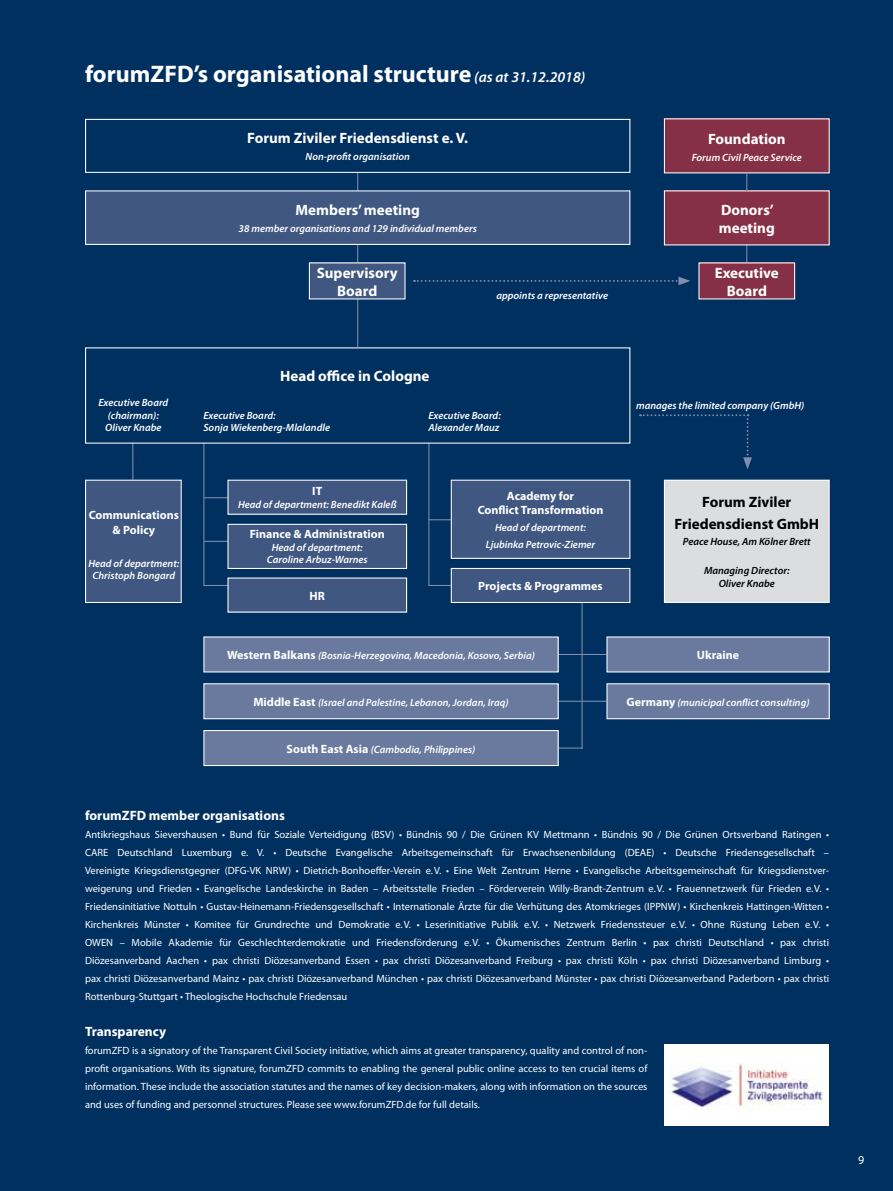
<style>
.page{position:relative;width:893px;height:1191px;background:#00305f}
.page>*{position:absolute;margin:0;border:0;box-sizing:border-box;transform-origin:0 0}
.t1{font:700 24px "Myriad Pro";color:#fff}
.t2{font:700 15px/18px "Myriad Pro";color:#fff}
.t3{font:700 15px/21.6px "Myriad Pro";color:#000;text-align:center}
.t4{font:700 13.5px "Myriad Pro";color:#fff}
.t5{font:700 12px/14.4px "Myriad Pro";color:#fff;text-align:center}
.t6{font:12px "Myriad Pro";color:#fff}
.t7{font:10.5px/18px "Myriad Pro";color:#fff;text-align:justify}
.t8{font:italic 600 10.5px/12.6px "Myriad Pro";color:#fff;text-align:center}
.t9{font:italic 600 10.5px/12.6px "Myriad Pro";color:#000;text-align:center}
.s1{font-weight:600;font-style:italic;font-size:15px}
.s2{font-weight:700;font-style:normal;font-size:12px}
</style>
<div class="page">
<div style="left:664px;top:1044px;width:165px;height:82px;background:#fff"></div>
<img style="left:670px;top:1063px;width:153px;height:46px">
<hr style="left:581px;top:587px;width:2px;height:161px;background:#818ead">
<hr style="left:132px;top:442px;width:1px;height:37px;background:#818ead">
<hr style="left:203px;top:442px;width:1px;height:144px;background:#818ead">
<hr style="left:428px;top:442px;width:1px;height:144px;background:#818ead">
<svg style="left:204px;top:497px;width:23px;height:1px"></svg>
<svg style="left:204px;top:541px;width:23px;height:1px"></svg>
<svg style="left:204px;top:585px;width:23px;height:1px"></svg>
<svg style="left:428px;top:585px;width:23px;height:1px"></svg>
<svg style="left:428px;top:519px;width:23px;height:1px"></svg>
<svg style="left:746px;top:245px;width:1px;height:17px"></svg>
<svg style="left:414px;top:276px;width:276px;height:9px"></svg>
<svg style="left:640px;top:414px;width:112px;height:55px"></svg>
<div style="left:664px;top:119px;width:165px;height:54px;background:#853046"></div>
<div style="left:664px;top:480px;width:165px;height:122px;background:#dcddde"></div>
<div style="left:664px;top:479px;width:166px;height:124px;border:1px solid #fff"></div>
<div style="left:664px;top:191px;width:165px;height:54px;background:#853046"></div>
<div style="left:699px;top:263px;width:96px;height:36px;background:#853046"></div>
<hr style="left:357px;top:172px;width:1px;height:175px;background:#818ead">
<svg style="left:746px;top:173px;width:1px;height:18px"></svg>
<div style="left:309px;top:263px;width:96px;height:36px;background:#3f5781"></div>
<hr style="left:559px;top:654px;width:47px;height:1px;background:#818ead">
<hr style="left:558px;top:700px;width:48px;height:2px;background:#818ead">
<svg style="left:559px;top:747px;width:24px;height:1px"></svg>
<div style="left:204px;top:637px;width:354px;height:35px;background:#697a9e"></div>
<div style="left:204px;top:684px;width:354px;height:34px;background:#697a9e"></div>
<div style="left:203px;top:683px;width:356px;height:36px;border:1px solid #fff"></div>
<div style="left:204px;top:730px;width:354px;height:35px;background:#697a9e"></div>
<div style="left:203px;top:730px;width:356px;height:36px;border:1px solid #fff"></div>
<div style="left:607px;top:637px;width:222px;height:35px;background:#697a9e"></div>
<div style="left:607px;top:684px;width:222px;height:34px;background:#697a9e"></div>
<div style="left:606px;top:683px;width:224px;height:36px;border:1px solid #fff"></div>
<div style="left:86px;top:480px;width:95px;height:122px;background:#3f5781"></div>
<div style="left:85px;top:479px;width:97px;height:124px;border:1px solid #fff"></div>
<div style="left:85px;top:119px;width:545px;height:54px;border:1px solid #fff"></div>
<div style="left:86px;top:191px;width:544px;height:53px;background:#3f5781"></div>
<div style="left:85px;top:190px;width:545px;height:55px;border:1px solid #fff"></div>
<div style="left:228px;top:480px;width:179px;height:34px;background:#3f5781"></div>
<div style="left:227px;top:479px;width:180px;height:36px;border:1px solid #fff"></div>
<div style="left:451px;top:480px;width:179px;height:78px;background:#3f5781"></div>
<div style="left:451px;top:479px;width:179px;height:80px;border:1px solid #fff"></div>
<div style="left:228px;top:578px;width:179px;height:34px;background:#3f5781"></div>
<div style="left:228px;top:524px;width:179px;height:44px;background:#3f5781"></div>
<div style="left:227px;top:524px;width:180px;height:45px;border:1px solid #fff"></div>
<div style="left:451px;top:568px;width:179px;height:34px;background:#3f5781"></div>
<div style="left:451px;top:568px;width:179px;height:35px;border:1px solid #fff"></div>
<h1 class="t1" style="left:85px;top:58px;width:502px">forumZFD’s organisational structure <span class="s1">(as at 31.12.2018)</span></h1>
<h2 class="t2" style="left:247px;top:128px;width:222px">Forum Ziviler Friedensdienst e. V.</h2>
<p class="t8" style="left:306px;top:150px;width:106px">Non-profit organisation</p>
<h2 class="t2" style="left:296px;top:200px;width:126px">Members’ meeting</h2>
<p class="t8" style="left:239px;top:222px;width:240px">38 member organisations and 129 individual members</p>
<h2 class="t2" style="left:317px;top:263px;width:82px;text-align:center">Supervisory<br>Board</h2>
<p class="t8" style="left:496px;top:289px;width:113px">appoints a representative</p>
<h2 class="t2" style="left:708px;top:130px;width:79px">Foundation</h2>
<p class="t8" style="left:692px;top:151px;width:112px">Forum Civil Peace Service</p>
<h2 class="t2" style="left:719px;top:200px;width:57px">Donors’ meeting</h2>
<h2 class="t2" style="left:715px;top:263px;width:66px">Executive</h2>
<h2 class="t2" style="left:727px;top:281px;width:42px">Board</h2>
<p class="t8" style="left:98px;top:396px;width:71px">Executive Board (chairman):<br>Oliver Knabe</p>
<p class="t5" style="left:89px;top:508px;width:92px">Communications &amp; Policy</p>
<p class="t8" style="left:88px;top:556px;width:92px">Head of department:<br>Christoph Bongard</p>
<h2 class="t2" style="left:280px;top:367px;width:151px">Head office in Cologne</h2>
<p class="t8" style="left:203px;top:408px;width:128px;text-align:left">Executive Board:<br>Sonja Wiekenberg-Mlalandle</p>
<p class="t8" style="left:428px;top:408px;width:74px;text-align:left">Executive Board:<br>Alexander Mauz</p>
<p class="t5" style="left:312px;top:484px;width:11px">IT</p>
<p class="t8" style="left:238px;top:498px;width:160px">Head of department: Benedikt Kaleß</p>
<p class="t5" style="left:478px;top:488px;width:127px">Academy for<br>Conflict Transformation</p>
<p class="t8" style="left:486px;top:519px;width:111px;line-height:16.8px">Head of department:<br>Ljubinka Petrovic-Ziemer</p>
<p class="t5" style="left:250px;top:526px;width:137px">Finance &amp; Administration</p>
<p class="t8" style="left:267px;top:541px;width:102px">Head of department:<br>Caroline Arbuz-Warnes</p>
<p class="t5" style="left:310px;top:588px;width:17px">HR</p>
<p class="t5" style="left:478px;top:578px;width:126px">Projects &amp; Programmes</p>
<p class="t8" style="left:227px;top:649px;width:309px"><span class="s2">Western Balkans</span> (Bosnia-Herzegovina, Macedonia, Kosovo, Serbia)</p>
<p class="t8" style="left:253px;top:695px;width:257px"><span class="s2">Middle East</span> (Israel and Palestine, Lebanon, Jordan, Iraq)</p>
<p class="t8" style="left:287px;top:742px;width:190px"><span class="s2">South East Asia</span> (Cambodia, Philippines)</p>
<p class="t8" style="left:636px;top:398px;width:170px">manages the limited company (GmbH)</p>
<h2 class="t3" style="left:674px;top:490px;width:146px">Forum Ziviler<br>Friedensdienst GmbH</h2>
<p class="t9" style="left:683px;top:535px;width:129px">Peace House, Am Kölner Brett</p>
<p class="t9" style="left:704px;top:564px;width:87px">Managing Director:<br>Oliver Knabe</p>
<p class="t5" style="left:697px;top:647px;width:44px">Ukraine</p>
<p class="t8" style="left:627px;top:695px;width:184px"><span class="s2">Germany</span> (municipal conflict consulting)</p>
<p class="t4" style="left:85px;top:806px;width:201px">forumZFD member organisations</p>
<p class="t7" style="left:85px;top:825px;width:746px">Antikriegshaus Sievershausen • Bund für Soziale Verteidigung (BSV) • Bündnis 90 / Die Grünen KV Mettmann • Bündnis 90 / Die Grünen Ortsverband Ratingen • CARE Deutschland Luxemburg e. V. • Deutsche Evangelische Arbeitsgemeinschaft für Erwachsenenbildung (DEAE) • Deutsche Friedensgesellschaft – Vereinigte Kriegsdienstgegner (DFG-VK NRW) • Dietrich-Bonhoeffer-Verein e.V. • Eine Welt Zentrum Herne • Evangelische Arbeitsgemeinschaft für Kriegsdienstver&shy;weigerung und Frieden • Evangelische Landeskirche in Baden – Arbeitsstelle Frieden – Förderverein Willy-Brandt-Zentrum e.V. • Frauennetzwerk für Frieden e.V. • Friedensinitiative Nottuln • Gustav-Heinemann-Friedensgesellschaft • Internationale Ärzte für die Verhütung des Atomkrieges (IPPNW) • Kirchenkreis Hattingen-Witten • Kirchenkreis Münster • Komitee für Grundrechte und Demokratie e.V. • Leserinitiative Publik e.V. • Netzwerk Friedenssteuer e.V. • Ohne Rüstung Leben e.V. • OWEN – Mobile Akademie für Geschlechterdemokratie und Friedensförderung e.V. • Ökumenisches Zentrum Berlin • pax christi Deutschland • pax christi Diözesanverband Aachen • pax christi Diözesanverband Essen • pax christi Diözesanverband Freiburg • pax christi Köln • pax christi Diözesanverband Limburg • pax christi Diözesanverband Mainz • pax christi Diözesanverband München • pax christi Diözesanverband Münster • pax christi Diözesanverband Paderborn • pax christi Rottenburg-Stuttgart • Theologische Hochschule Friedensau</p>
<p class="t4" style="left:85px;top:1022px;width:83px">Transparency</p>
<p class="t7" style="left:85px;top:1041px;width:564px">forumZFD is a signatory of the Transparent Civil Society initiative, which aims at greater transparency, quality and control of non&shy;profit organisations. With its signature, forumZFD commits to enabling the general public online access to ten crucial items of information. These include the association statutes and the names of key decision-makers, along with information on the sources and uses of funding and personnel structures. Please see www.forumZFD.de for full details.</p>
<p class="t6" style="left:858px;top:1152px;width:8px">9</p>
</div>
